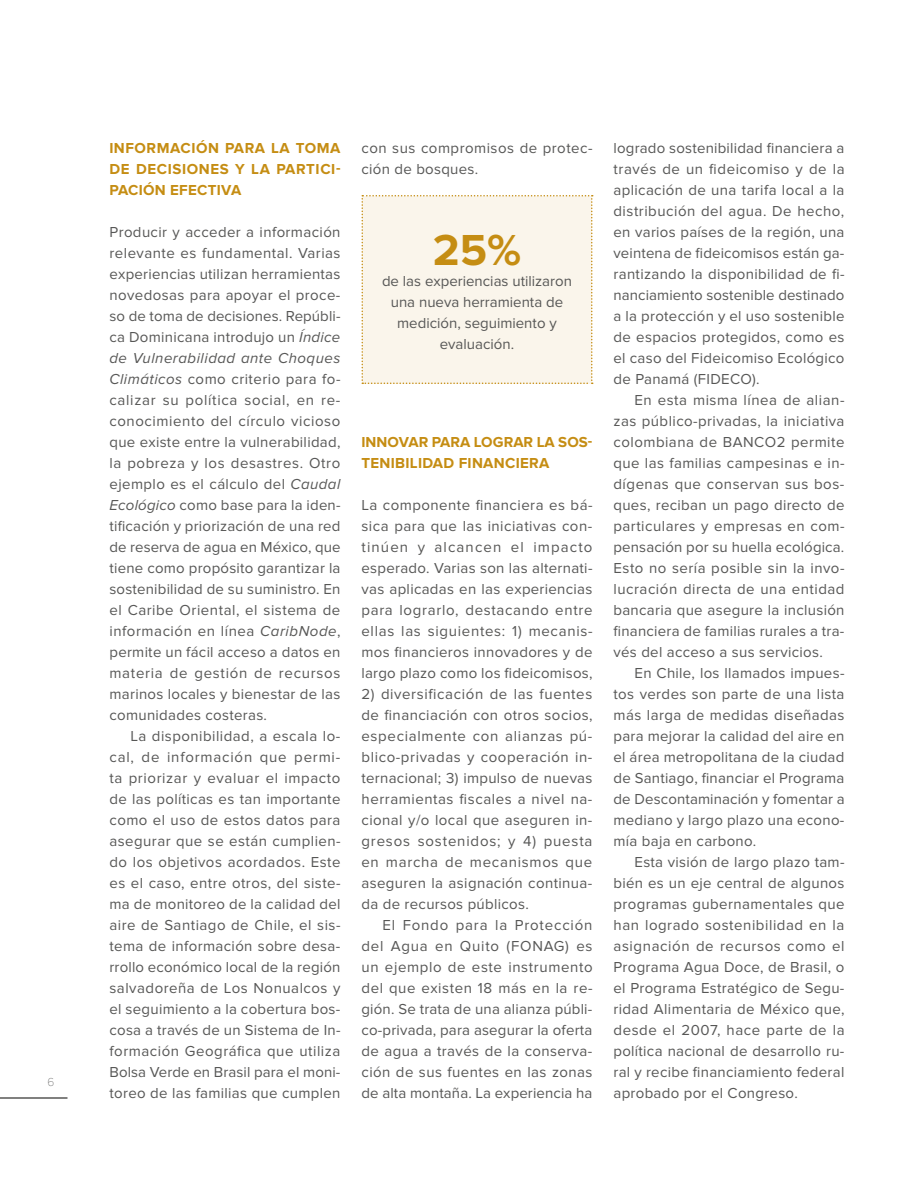
<style>
.page{position:relative;width:918px;height:1188px;background:#fff}
.page>*{position:absolute;margin:0;border:0;box-sizing:border-box;transform-origin:0 0}
.t1{font:700 45px "Proxima Nova";color:#c58d13}
.t2{font:15px/21px "Proxima Nova";letter-spacing:.02em;color:#575756;text-align:justify}
.t3{font:700 15px/21px "Proxima Nova";letter-spacing:.02em;color:#c58d13;text-align:justify}
.t4{font:15px/21px "Proxima Nova";color:#575756;text-align:center}
.t5{font:100 12px "Proxima Nova T";color:#575756}
.s1{font-style:italic}
</style>
<div class="page">
<div style="left:362px;top:195px;width:231px;height:189px;background:#faf5eb"></div>
<hr style="left:0;top:1097px;width:67px;height:2px;background:#575756">
<p class="t5" style="left:48px;top:1075px;width:8px">6</p>
<p class="t3" style="left:110px;top:138px;width:233px">INFORMACIÓN PARA LA TOMA DE DECISIONES Y LA PARTICI-PACIÓN EFECTIVA</p>
<p class="t2" style="left:110px;top:222px;width:233px">Producir y acceder a información relevante es fundamental. Varias experiencias utilizan herramientas novedosas para apoyar el proce&shy;so de toma de decisiones. Repúbli&shy;ca Dominicana introdujo un <span class="s1">Índice de Vulnerabilidad ante Choques Climáticos</span> como criterio para fo&shy;calizar su política social, en re&shy;conocimiento del círculo vicioso que existe entre la vulnerabilidad, la pobreza y los desastres. Otro ejemplo es el cálculo del <span class="s1">Caudal Ecológico</span> como base para la iden&shy;tificación y priorización de una red de reserva de agua en México, que tiene como propósito garantizar la sostenibilidad de su suministro. En el Caribe Oriental, el sistema de información en línea <span class="s1">CaribNode</span>, permite un fácil acceso a datos en materia de gestión de recursos marinos locales y bienestar de las comunidades costeras.</p>
<p class="t2" style="left:110px;top:726px;width:233px;text-indent:21px">La disponibilidad, a escala lo&shy;cal, de información que permi&shy;ta priorizar y evaluar el impacto de las políticas es tan importante como el uso de estos datos para asegurar que se están cumplien&shy;do los objetivos acordados. Este es el caso, entre otros, del siste&shy;ma de monitoreo de la calidad del aire de Santiago de Chile, el sis&shy;tema de información sobre desa&shy;rrollo económico local de la región salvadoreña de Los Nonualcos y el seguimiento a la cobertura bos&shy;cosa a través de un Sistema de In&shy;formación Geográfica que utiliza Bolsa Verde en Brasil para el moni&shy;toreo de las familias que cumplen</p>
<p class="t2" style="left:362px;top:138px;width:232px">con sus compromisos de protec&shy;ción de bosques.</p>
<h1 class="t1" style="left:433px;top:224px;width:90px">25%</h1>
<p class="t4" style="left:382px;top:271px;width:191px">de las experiencias utilizaron una nueva herramienta de medición, seguimiento y evaluación.</p>
<p class="t3" style="left:362px;top:432px;width:232px">INNOVAR PARA LOGRAR LA SOS-<br>TENIBILIDAD FINANCIERA</p>
<p class="t2" style="left:362px;top:495px;width:233px">La componente financiera es bá&shy;sica para que las iniciativas con&shy;tinúen y alcancen el impacto esperado. Varias son las alternati&shy;vas aplicadas en las experiencias para lograrlo, destacando entre ellas las siguientes: 1) mecanis&shy;mos financieros innovadores y de largo plazo como los fideicomisos,</p>
<p class="t2" style="left:362px;top:684px;width:233px">2) diversificación de las fuentes de financiación con otros socios, especialmente con alianzas pú&shy;blico-privadas y cooperación in&shy;ternacional; 3) impulso de nuevas herramientas fiscales a nivel na&shy;cional y/o local que aseguren in&shy;gresos sostenidos; y 4) puesta en marcha de mecanismos que aseguren la asignación continua&shy;da de recursos públicos.</p>
<p class="t2" style="left:362px;top:915px;width:233px;text-indent:21px">El Fondo para la Protección del Agua en Quito (FONAG) es un ejemplo de este instrumento del que existen 18 más en la re&shy;gión. Se trata de una alianza públi&shy;co-privada, para asegurar la oferta de agua a través de la conserva&shy;ción de sus fuentes en las zonas de alta montaña. La experiencia ha</p>
<p class="t2" style="left:614px;top:138px;width:233px">logrado sostenibilidad financiera a través de un fideicomiso y de la aplicación de una tarifa local a la distribución del agua. De hecho, en varios países de la región, una veintena de fideicomisos están ga&shy;rantizando la disponibilidad de fi&shy;nanciamiento sostenible destinado a la protección y el uso sostenible de espacios protegidos, como es el caso del Fideicomiso Ecológico de Panamá (FIDECO).</p>
<p class="t2" style="left:614px;top:390px;width:233px;text-indent:21px">En esta misma línea de alian&shy;zas público-privadas, la iniciativa colombiana de BANCO2 permite que las familias campesinas e in&shy;dígenas que conservan sus bos&shy;ques, reciban un pago directo de particulares y empresas en com&shy;pensación por su huella ecológica.<br>Esto no sería posible sin la invo&shy;lucración directa de una entidad bancaria que asegure la inclusión financiera de familias rurales a tra&shy;vés del acceso a sus servicios.</p>
<p class="t2" style="left:614px;top:663px;width:233px;text-indent:21px">En Chile, los llamados impues&shy;tos verdes son parte de una lista más larga de medidas diseñadas para mejorar la calidad del aire en el área metropolitana de la ciudad de Santiago, financiar el Programa de Descontaminación y fomentar a mediano y largo plazo una econo&shy;mía baja en carbono.</p>
<p class="t2" style="left:614px;top:852px;width:233px;text-indent:21px">Esta visión de largo plazo tam&shy;bién es un eje central de algunos programas gubernamentales que han logrado sostenibilidad en la asignación de recursos como el Programa Agua Doce, de Brasil, o el Programa Estratégico de Segu&shy;ridad Alimentaria de México que, desde el 2007, hace parte de la política nacional de desarrollo ru&shy;ral y recibe financiamiento federal aprobado por el Congreso.</p>
</div>
